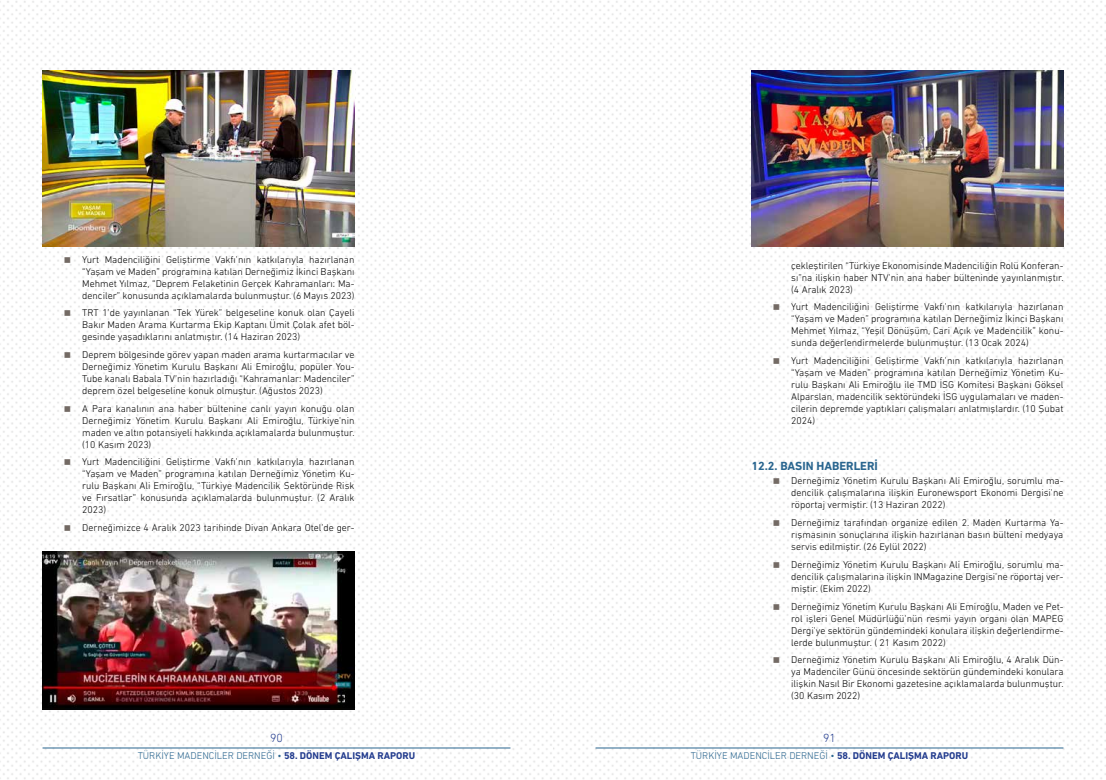
<style>
.page{position:relative;width:1106px;height:780px;background:#fff}
.page>*{position:absolute;margin:0;border:0;box-sizing:border-box;transform-origin:0 0}
.t1{font:700 12px "DIN Next LT Pro";color:#29658f}
.t2{font:300 12px "DIN Next LT Pro";color:#243d8f}
.t3{font:300 10px/12px "DIN Next LT Pro";color:#000;text-align:justify}
.t4{font:300 10px "DIN Next LT Pro";color:#29658f}
.s1{font-weight:700;color:#243d8f}
</style>
<div class="page">
<img style="left:0;top:1px;width:1106px;height:778px">
<img style="left:43px;top:71px;width:311px;height:175px">
<img style="left:43px;top:552px;width:311px;height:157px">
<img style="left:751px;top:71px;width:312px;height:175px">
<hr style="left:595px;top:747px;width:468px;height:1px;background:#29658f">
<hr style="left:43px;top:747px;width:467px;height:1px;background:#29658f">
<svg style="left:65px;top:256px;width:5px;height:6px"></svg>
<svg style="left:65px;top:310px;width:5px;height:6px"></svg>
<svg style="left:65px;top:352px;width:5px;height:6px"></svg>
<svg style="left:65px;top:405px;width:5px;height:6px"></svg>
<svg style="left:65px;top:459px;width:5px;height:6px"></svg>
<svg style="left:65px;top:525px;width:5px;height:6px"></svg>
<svg style="left:773px;top:304px;width:6px;height:6px"></svg>
<svg style="left:773px;top:358px;width:6px;height:6px"></svg>
<svg style="left:773px;top:478px;width:6px;height:6px"></svg>
<svg style="left:773px;top:520px;width:6px;height:6px"></svg>
<svg style="left:773px;top:562px;width:6px;height:5px"></svg>
<svg style="left:773px;top:603px;width:6px;height:6px"></svg>
<svg style="left:773px;top:657px;width:6px;height:6px"></svg>
<p class="t3" style="left:82px;top:253px;width:274px">Yurt Madenciliğini Geliştirme Vakfı’nın katkılarıyla hazırlanan “Yaşam ve Maden” programına katılan Derneğimiz İkinci Başkanı Mehmet Yılmaz, “Deprem Felaketinin Gerçek Kahramanları: Ma&shy;denciler” konusunda açıklamalarda bulunmuştur. (6 Mayıs 2023)</p>
<p class="t3" style="left:82px;top:307px;width:274px">TRT 1’de yayınlanan “Tek Yürek” belgeseline konuk olan Çayeli Bakır Maden Arama Kurtarma Ekip Kaptanı Ümit Çolak afet böl&shy;gesinde yaşadıklarını anlatmıştır. (14 Haziran 2023)</p>
<p class="t3" style="left:82px;top:348px;width:274px">Deprem bölgesinde görev yapan maden arama kurtarmacılar ve Derneğimiz Yönetim Kurulu Başkanı Ali Emiroğlu, popüler You-Tube kanalı Babala TV’nin hazırladığı “Kahramanlar: Madenciler” deprem özel belgeseline konuk olmuştur. (Ağustos 2023)</p>
<p class="t3" style="left:82px;top:402px;width:274px">A Para kanalının ana haber bültenine canlı yayın konuğu olan Derneğimiz Yönetim Kurulu Başkanı Ali Emiroğlu, Türkiye’nin maden ve altın potansiyeli hakkında açıklamalarda bulunmuştur. (10 Kasım 2023)</p>
<p class="t3" style="left:82px;top:456px;width:274px">Yurt Madenciliğini Geliştirme Vakfı’nın katkılarıyla hazırlanan “Yaşam ve Maden” programına katılan Derneğimiz Yönetim Ku&shy;rulu Başkanı Ali Emiroğlu, “Türkiye Madencilik Sektöründe Risk ve Fırsatlar” konusunda açıklamalarda bulunmuştur. (2 Aralık 2023)</p>
<p class="t3" style="left:82px;top:521px;width:274px">Derneğimizce 4 Aralık 2023 tarihinde Divan Ankara Otel’de ger-</p>
<p class="t3" style="left:791px;top:259px;width:274px">çekleştirilen “Türkiye Ekonomisinde Madenciliğin Rolü Konferan&shy;sı”na ilişkin haber NTV’nin ana haber bülteninde yayınlanmıştır. (4 Aralık 2023)</p>
<p class="t3" style="left:791px;top:301px;width:274px">Yurt Madenciliğini Geliştirme Vakfı’nın katkılarıyla hazırlanan “Yaşam ve Maden” programına katılan Derneğimiz İkinci Başkanı Mehmet Yılmaz, “Yeşil Dönüşüm, Cari Açık ve Madencilik” konu&shy;sunda değerlendirmelerde bulunmuştur. (13 Ocak 2024)</p>
<p class="t3" style="left:791px;top:354px;width:274px">Yurt Madenciliğini Geliştirme Vakfı’nın katkılarıyla hazırlanan “Yaşam ve Maden” programına katılan Derneğimiz Yönetim Ku&shy;rulu Başkanı Ali Emiroğlu ile TMD İSG Komitesi Başkanı Göksel Alparslan, madencilik sektöründeki İSG uygulamaları ve maden&shy;cilerin depremde yaptıkları çalışmaları anlatmışlardır. (10 Şubat 2024)</p>
<p class="t1" style="left:751px;top:458px;width:128px">12.2. BASIN HABERLERİ</p>
<p class="t3" style="left:791px;top:475px;width:274px">Derneğimiz Yönetim Kurulu Başkanı Ali Emiroğlu, sorumlu ma&shy;dencilik çalışmalarına ilişkin Euronewsport Ekonomi Dergisi’ne röportaj vermiştir. (13 Haziran 2022)</p>
<p class="t3" style="left:791px;top:516px;width:274px">Derneğimiz tarafından organize edilen 2. Maden Kurtarma Ya&shy;rışmasının sonuçlarına ilişkin hazırlanan basın bülteni medyaya servis edilmiştir. (26 Eylül 2022)</p>
<p class="t3" style="left:791px;top:558px;width:274px">Derneğimiz Yönetim Kurulu Başkanı Ali Emiroğlu, sorumlu ma&shy;dencilik çalışmalarına ilişkin INMagazine Dergisi’ne röportaj ver&shy;miştir. (Ekim 2022)</p>
<p class="t3" style="left:791px;top:600px;width:274px">Derneğimiz Yönetim Kurulu Başkanı Ali Emiroğlu, Maden ve Pet&shy;rol işleri Genel Müdürlüğü’nün resmi yayın organı olan MAPEG Dergi’ye sektörün gündemindeki konulara ilişkin değerlendirme&shy;lerde bulunmuştur. ( 21 Kasım 2022)</p>
<p class="t3" style="left:791px;top:653px;width:274px">Derneğimiz Yönetim Kurulu Başkanı Ali Emiroğlu, 4 Aralık Dün&shy;ya Madenciler Günü öncesinde sektörün gündemindeki konulara ilişkin Nasıl Bir Ekonomi gazetesine açıklamalarda bulunmuştur. (30 Kasım 2022)</p>
<p class="t2" style="left:270px;top:731px;width:14px">90</p>
<p class="t2" style="left:823px;top:731px;width:14px">91</p>
<p class="t4" style="left:138px;top:749px;width:279px">TÜRKİYE MADENCİLER DERNEĞİ • <span class="s1">58. DÖNEM ÇALIŞMA RAPORU</span></p>
<p class="t4" style="left:690px;top:749px;width:279px">TÜRKİYE MADENCİLER DERNEĞİ • <span class="s1">58. DÖNEM ÇALIŞMA RAPORU</span></p>
</div>
